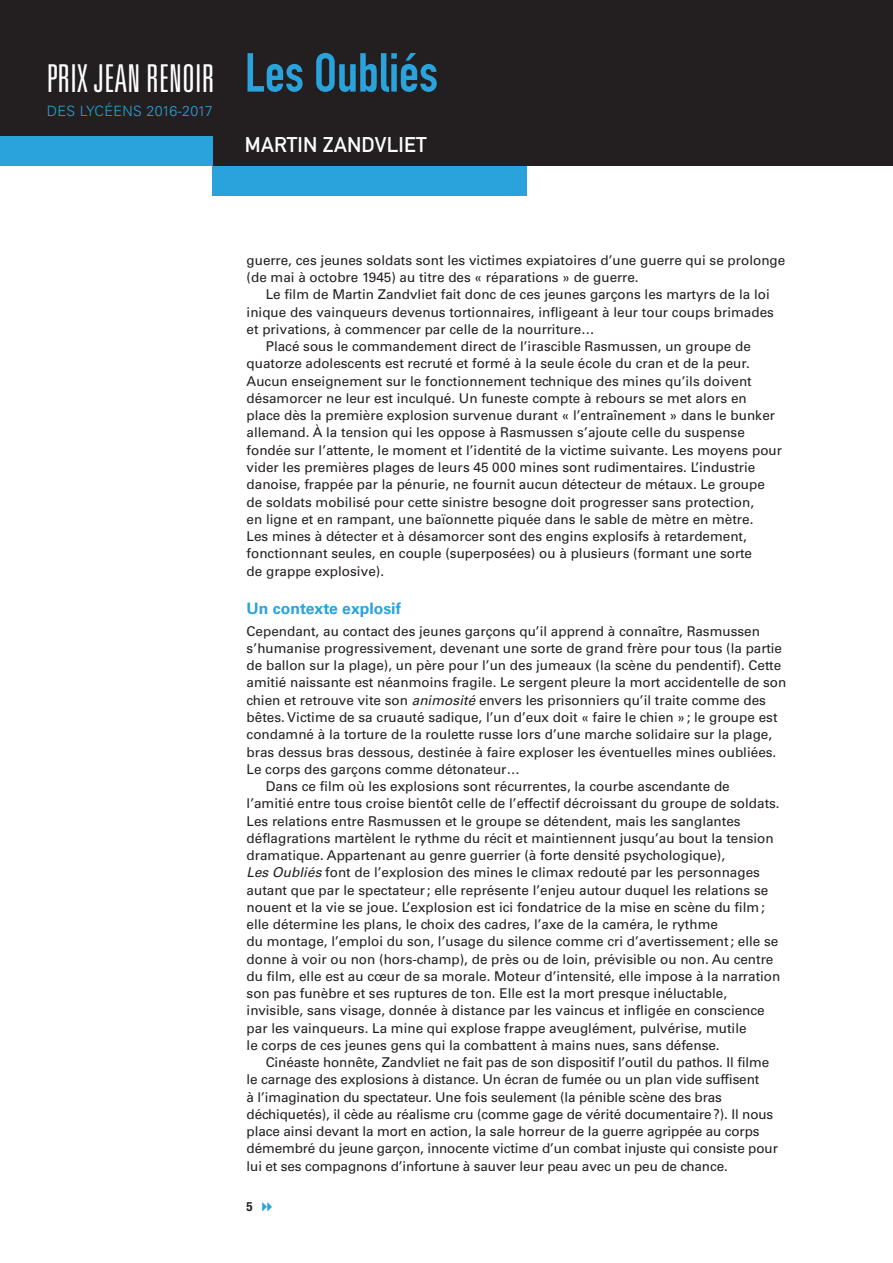
<style>
.page{position:relative;width:893px;height:1263px;background:#fff}
.page>*{position:absolute;margin:0;border:0;box-sizing:border-box;transform-origin:0 0}
.t1{font:54px "DIN Engschrift Std";color:#2aa2db}
.t2{font:300 ultra-condensed 38.4px "Univers LT Std";letter-spacing:.005em;color:#fff}
.t3{font:21px "DIN Mittelschrift Std";letter-spacing:.01em;color:#fff}
.t4{font:700 15.75px "Univers LT Std";color:#2aa2db}
.t5{font:300 14.25px "Univers LT Std";letter-spacing:.025em;color:#2aa2db}
.t6{font:13.5px/17.2px "Univers LT Std";color:#231f20}
.t7{font:700 condensed 12.75px "Helvetica Neue LT Std";color:#231f20}
.s1{font-style:italic}
</style>
<div class="page">
<div style="left:0;top:0;width:893px;height:166px;background:#231f20"></div>
<div style="left:0;top:136px;width:213px;height:30px;background:#2aa2db"></div>
<div style="left:213px;top:166px;width:314px;height:30px;background:#2aa2db"></div>
<h2 class="t2" style="left:47px;top:58px;width:169px">PRIX JEAN RENOIR</h2>
<p class="t5" style="left:47px;top:102px;width:168px">DES LYCÉENS 2016-2017</p>
<h1 class="t1" style="left:245px;top:41px;width:195px">Les Oubliés</h1>
<h3 class="t3" style="left:245px;top:132px;width:183px">MARTIN ZANDVLIET</h3>
<p class="t6" style="left:247px;top:252px;width:540px">guerre, ces jeunes soldats sont les victimes expiatoires d’une guerre qui se prolonge (de mai à octobre 1945) au titre des « réparations » de guerre.</p>
<p class="t6" style="left:266px;top:286px;width:506px">Le film de Martin Zandvliet fait donc de ces jeunes garçons les martyrs de la loi</p>
<p class="t6" style="left:247px;top:303px;width:529px">inique des vainqueurs devenus tortionnaires, infligeant à leur tour coups brimades</p>
<p class="t6" style="left:247px;top:321px;width:350px">et privations, à commencer par celle de la nourriture…</p>
<p class="t6" style="left:266px;top:338px;width:487px">Placé sous le commandement direct de l’irascible Rasmussen, un groupe de</p>
<p class="t6" style="left:247px;top:355px;width:505px">quatorze adolescents est recruté et formé à la seule école du cran et de la peur.</p>
<p class="t6" style="left:247px;top:372px;width:507px">Aucun enseignement sur le fonctionnement technique des mines qu’ils doivent</p>
<p class="t6" style="left:247px;top:390px;width:502px">désamorcer ne leur est inculqué. Un funeste compte à rebours se met alors en</p>
<p class="t6" style="left:247px;top:407px;width:530px">place dès la première explosion survenue durant « l’entraînement » dans le bunker</p>
<p class="t6" style="left:247px;top:424px;width:500px">allemand. À la tension qui les oppose à Rasmussen s’ajoute celle du suspense</p>
<p class="t6" style="left:247px;top:441px;width:537px">fondée sur l’attente, le moment et l’identité de la victime suivante. Les moyens pour</p>
<p class="t6" style="left:247px;top:459px;width:510px">vider les premières plages de leurs 45 000 mines sont rudimentaires. L’industrie</p>
<p class="t6" style="left:247px;top:476px;width:520px">danoise, frappée par la pénurie, ne fournit aucun détecteur de métaux. Le groupe</p>
<p class="t6" style="left:247px;top:493px;width:509px">de soldats mobilisé pour cette sinistre besogne doit progresser sans protection,</p>
<p class="t6" style="left:247px;top:510px;width:508px">en ligne et en rampant, une baïonnette piquée dans le sable de mètre en mètre.</p>
<p class="t6" style="left:247px;top:528px;width:502px">Les mines à détecter et à désamorcer sont des engins explosifs à retardement,</p>
<p class="t6" style="left:247px;top:545px;width:507px">fonctionnant seules, en couple (superposées) ou à plusieurs (formant une sorte</p>
<p class="t6" style="left:247px;top:562px;width:139px">de grappe explosive).</p>
<p class="t4" style="left:247px;top:599px;width:156px">Un contexte explosif</p>
<p class="t6" style="left:247px;top:622px;width:515px">Cependant, au contact des jeunes garçons qu’il apprend à connaître, Rasmussen</p>
<p class="t6" style="left:247px;top:640px;width:537px">s’humanise progressivement, devenant une sorte de grand frère pour tous (la partie</p>
<p class="t6" style="left:247px;top:657px;width:536px">de ballon sur la plage), un père pour l’un des jumeaux (la scène du pendentif). Cette</p>
<p class="t6" style="left:247px;top:674px;width:541px">amitié naissante est néanmoins fragile. Le sergent pleure la mort accidentelle de son</p>
<p class="t6" style="left:247px;top:691px;width:521px">chien et retrouve vite son <span class="s1">animosité</span> envers les prisonniers qu’il traite comme des</p>
<p class="t6" style="left:247px;top:709px;width:532px">bêtes. Victime de sa cruauté sadique, l’un d’eux doit « faire le chien »; le groupe est</p>
<p class="t6" style="left:247px;top:726px;width:527px">condamné à la torture de la roulette russe lors d’une marche solidaire sur la plage,</p>
<p class="t6" style="left:247px;top:743px;width:531px">bras dessus bras dessous, destinée à faire exploser les éventuelles mines oubliées.</p>
<p class="t6" style="left:247px;top:760px;width:275px">Le corps des garçons comme détonateur…</p>
<p class="t6" style="left:266px;top:778px;width:466px">Dans ce film où les explosions sont récurrentes, la courbe ascendante de</p>
<p class="t6" style="left:247px;top:795px;width:535px">l’amitié entre tous croise bientôt celle de l’effectif décroissant du groupe de soldats.</p>
<p class="t6" style="left:247px;top:812px;width:495px">Les relations entre Rasmussen et le groupe se détendent, mais les sanglantes</p>
<p class="t6" style="left:247px;top:829px;width:528px">déflagrations martèlent le rythme du récit et maintiennent jusqu’au bout la tension</p>
<p class="t6" style="left:247px;top:847px;width:480px">dramatique. Appartenant au genre guerrier (à forte densité psychologique),</p>
<p class="t6" style="left:247px;top:864px;width:515px"><span class="s1">Les Oubliés</span> font de l’explosion des mines le climax redouté par les personnages</p>
<p class="t6" style="left:247px;top:881px;width:523px">autant que par le spectateur; elle représente l’enjeu autour duquel les relations se</p>
<p class="t6" style="left:247px;top:898px;width:520px">nouent et la vie se joue. L’explosion est ici fondatrice de la mise en scène du film;</p>
<p class="t6" style="left:247px;top:916px;width:473px">elle détermine les plans, le choix des cadres, l’axe de la caméra, le rythme</p>
<p class="t6" style="left:247px;top:933px;width:533px">du montage, l’emploi du son, l’usage du silence comme cri d’avertissement; elle se</p>
<p class="t6" style="left:247px;top:950px;width:528px">donne à voir ou non (hors-champ), de près ou de loin, prévisible ou non. Au centre</p>
<p class="t6" style="left:247px;top:967px;width:535px">du film, elle est au cœur de sa morale. Moteur d’intensité, elle impose à la narration</p>
<p class="t6" style="left:247px;top:985px;width:482px">son pas funèbre et ses ruptures de ton. Elle est la mort presque inéluctable,</p>
<p class="t6" style="left:247px;top:1002px;width:520px">invisible, sans visage, donnée à distance par les vaincus et infligée en conscience</p>
<p class="t6" style="left:247px;top:1019px;width:501px">par les vainqueurs. La mine qui explose frappe aveuglément, pulvérise, mutile</p>
<p class="t6" style="left:247px;top:1036px;width:475px">le corps de ces jeunes gens qui la combattent à mains nues, sans défense.</p>
<p class="t6" style="left:266px;top:1054px;width:505px">Cinéaste honnête, Zandvliet ne fait pas de son dispositif l’outil du pathos. Il filme</p>
<p class="t6" style="left:247px;top:1071px;width:514px">le carnage des explosions à distance. Un écran de fumée ou un plan vide suffisent</p>
<p class="t6" style="left:247px;top:1088px;width:477px">à l’imagination du spectateur. Une fois seulement (la pénible scène des bras</p>
<p class="t6" style="left:247px;top:1105px;width:528px">déchiquetés), il cède au réalisme cru (comme gage de vérité documentaire?). Il nous</p>
<p class="t6" style="left:247px;top:1123px;width:514px">place ainsi devant la mort en action, la sale horreur de la guerre agrippée au corps</p>
<p class="t6" style="left:247px;top:1140px;width:533px">démembré du jeune garçon, innocente victime d’un combat injuste qui consiste pour</p>
<p class="t6" style="left:247px;top:1157px;width:483px">lui et ses compagnons d’infortune à sauver leur peau avec un peu de chance.</p>
<p class="t7" style="left:247px;top:1199px;width:8px">5</p>
</div>
